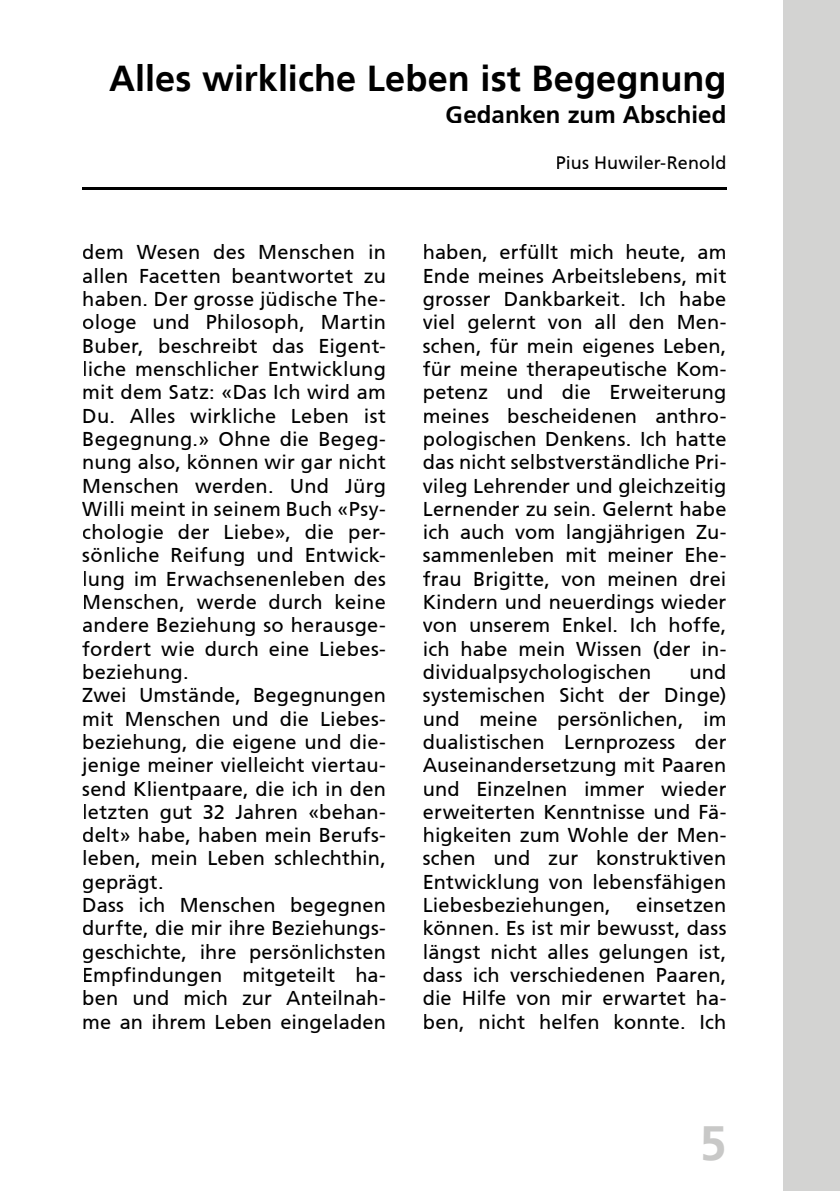
<style>
.page{position:relative;width:840px;height:1191px;background:#fff}
.page>*{position:absolute;margin:0;border:0;box-sizing:border-box;transform-origin:0 0}
.t1{font:700 48px "Frutiger LT";color:#c8c8c7}
.t2{font:700 36px "Frutiger LT";letter-spacing:.005em;color:#000}
.t3{font:700 24px "Frutiger LT";letter-spacing:.005em;color:#000}
.t4{font:20px/23.4px "Frutiger CE";letter-spacing:.01em;color:#000;text-align:justify}
.t5{font:18px "Frutiger CE";letter-spacing:.005em;color:#000}
</style>
<div class="page">
<div style="left:782px;top:0;width:57px;height:1191px;background:#d3d3d2"></div>
<hr style="left:82px;top:187px;width:644px;height:2px;background:#000">
<h2 class="t2" style="left:109px;top:57px;width:618px">Alles wirkliche Leben ist Begegnung</h2>
<p class="t3" style="left:445px;top:100px;width:282px">Gedanken zum Abschied</p>
<p class="t5" style="left:555px;top:152px;width:172px">Pius Huwiler-Renold</p>
<p class="t4" style="left:82px;top:241px;width:305px;text-align:left">dem Wesen des Menschen in allen Facetten beantwortet zu haben. Der grosse jüdische The&shy;ologe und Philosoph, Martin<br>Buber, beschreibt das Eigent&shy;liche menschlicher Entwicklung mit dem Satz: «Das Ich wird am<br>Du. Alles wirkliche Leben ist<br>Begegnung.» Ohne die Begeg&shy;nung also, können wir gar nicht<br>Menschen werden. Und Jürg<br>Willi meint in seinem Buch «Psy&shy;chologie der Liebe», die per&shy;sönliche Reifung und Entwick&shy;lung im Erwachsenenleben des<br>Menschen, werde durch keine andere Beziehung so herausge&shy;fordert wie durch eine Liebes&shy;beziehung.<br>Zwei Umstände, Begegnungen mit Menschen und die Liebes&shy;beziehung, die eigene und die&shy;jenige meiner vielleicht viertau&shy;send Klientpaare, die ich in den letzten gut 32 Jahren «behan&shy;delt» habe, haben mein Berufs&shy;leben, mein Leben schlechthin, geprägt.<br>Dass ich Menschen begegnen durfte, die mir ihre Beziehungs&shy;geschichte, ihre persönlichsten<br>Empfindungen mitgeteilt ha&shy;ben und mich zur Anteilnah&shy;me an ihrem Leben eingeladen</p>
<p class="t4" style="left:422px;top:241px;width:305px">haben, erfüllt mich heute, am Ende meines Arbeitslebens, mit grosser Dankbarkeit. Ich habe viel gelernt von all den Men&shy;schen, für mein eigenes Leben, für meine therapeutische Kom&shy;petenz und die Erweiterung meines bescheidenen anthro&shy;pologischen Denkens. Ich hatte das nicht selbstverständliche Pri&shy;vileg Lehrender und gleichzeitig Lernender zu sein. Gelernt habe ich auch vom langjährigen Zu&shy;sammenleben mit meiner Ehe&shy;frau Brigitte, von meinen drei Kindern und neuerdings wieder von unserem Enkel. Ich hoffe, ich habe mein Wissen (der in&shy;dividualpsychologischen</p>
<p class="t4" style="left:422px;top:660px;width:305px;text-indent:266px">und systemischen Sicht der Dinge) und meine persönlichen, im dualistischen Lernprozess der Auseinandersetzung mit Paaren und Einzelnen immer wieder erweiterten Kenntnisse und Fä&shy;higkeiten zum Wohle der Men&shy;schen und zur konstruktiven Entwicklung von lebensfähigen Liebesbeziehungen,</p>
<p class="t4" style="left:422px;top:893px;width:305px;text-indent:213px">einsetzen können. Es ist mir bewusst, dass längst nicht alles gelungen ist, dass ich verschiedenen Paaren, die Hilfe von mir erwartet ha&shy;ben, nicht helfen konnte. Ich</p>
<h1 class="t1" style="left:699px;top:1114px;width:28px">5</h1>
</div>
